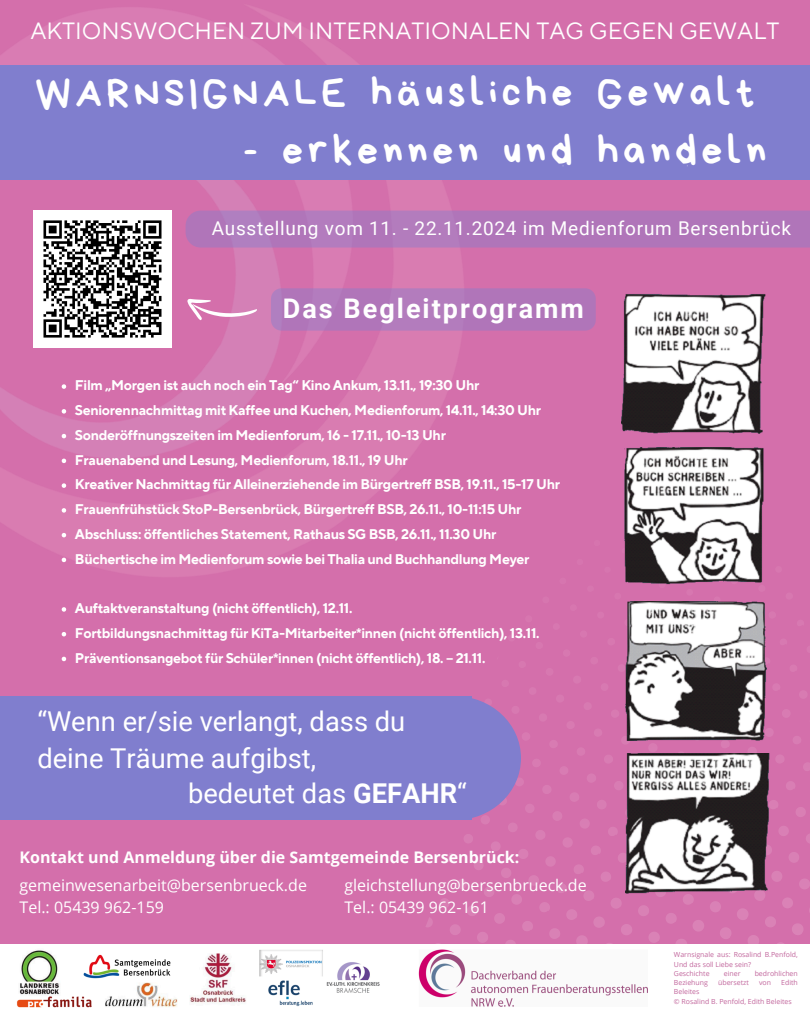
<style>
.page{position:relative;width:810px;height:1013px;background:#fff}
.page>*{position:absolute;margin:0;border:0;box-sizing:border-box;transform-origin:0 0}
.t1{font:41.5px "Bryndan Write";letter-spacing:.11em;color:#fff}
.t2{font:27.3px/37.9px "Roboto";color:#fff}
.t3{font:700 27px "Roboto";letter-spacing:.075em;color:#fff}
.t4{font:23.4px "TT Norms Pro";color:#fff}
.t5{font:19px "Roboto";letter-spacing:.04em;color:#fff}
.t6{font:16px "Open Sans";color:#fff}
.t7{font:700 16px "Open Sans";color:#fff}
.t8{font:700 14px "TT Norms Pro";letter-spacing:-.02em;color:#fff}
.t9{font:7px/9.3px "Open Sans";color:#c2679d}
.s1{font-weight:700}
</style>
<div class="page">
<div style="left:0;top:0;width:810px;height:1012px;background:#d46fab"></div>
<img style="left:0;top:6px;width:634px;height:656px">
<svg style="left:162px;top:457px;width:648px;height:487px"></svg>
<div style="left:0;top:944px;width:810px;height:68px;background:#fff"></div>
<img style="left:622px;top:447px;width:144px;height:140px">
<img style="left:625px;top:753px;width:144px;height:141px">
<img style="left:625px;top:601px;width:143px;height:139px">
<img style="left:622px;top:293px;width:144px;height:141px">
<img style="left:418px;top:949px;width:230px;height:58px">
<div style="left:0;top:65px;width:810px;height:115px;background:#807ece"></div>
<img style="left:17px;top:950px;width:363px;height:58px">
<svg style="left:183px;top:271px;width:75px;height:72px"></svg>
<div style="left:0;top:696px;width:472px;height:124px;background:#807ece"></div>
<div style="left:389px;top:696px;width:132px;height:124px;background:#807ece;border-radius:50%"></div>
<img style="left:34px;top:211px;width:137px;height:137px">
<svg style="left:62px;top:384px;width:4px;height:5px"></svg>
<svg style="left:62px;top:409px;width:4px;height:4px"></svg>
<svg style="left:62px;top:434px;width:4px;height:4px"></svg>
<svg style="left:62px;top:458px;width:4px;height:5px"></svg>
<svg style="left:62px;top:483px;width:4px;height:5px"></svg>
<svg style="left:62px;top:508px;width:4px;height:4px"></svg>
<svg style="left:62px;top:533px;width:4px;height:4px"></svg>
<svg style="left:62px;top:557px;width:4px;height:5px"></svg>
<svg style="left:62px;top:607px;width:4px;height:4px"></svg>
<svg style="left:62px;top:632px;width:4px;height:4px"></svg>
<svg style="left:62px;top:656px;width:4px;height:5px"></svg>
<svg style="left:186px;top:210px;width:624px;height:37px;background:#b176b9"></svg>
<div style="left:271px;top:288px;width:325px;height:42px;background:#b075b9;border-radius:11px"></div>
<p class="t4" style="left:31px;top:17px;width:750px">AKTIONSWOCHEN ZUM INTERNATIONALEN TAG GEGEN GEWALT</p>
<p class="t1" style="left:35px;top:72px;width:721px">WARNSIGNALE häusliche Gewalt</p>
<p class="t1" style="left:244px;top:130px;width:524px">- erkennen und handeln</p>
<p class="t5" style="left:212px;top:217px;width:581px">Ausstellung vom 11. - 22.11.2024 im Medienforum Bersenbrück</p>
<p class="t3" style="left:283px;top:293px;width:303px">Das Begleitprogramm</p>
<p class="t8" style="left:75px;top:377px;width:406px">Film „Morgen ist auch noch ein Tag“ Kino Ankum, 13.11., 19:30 Uhr</p>
<p class="t8" style="left:75px;top:402px;width:468px">Seniorennachmittag mit Kaffee und Kuchen, Medienforum, 14.11., 14:30 Uhr</p>
<p class="t8" style="left:75px;top:426px;width:373px">Sonderöffnungszeiten im Medienforum, 16 - 17.11., 10-13 Uhr</p>
<p class="t8" style="left:75px;top:451px;width:334px">Frauenabend und Lesung, Medienforum, 18.11., 19 Uhr</p>
<p class="t8" style="left:75px;top:476px;width:487px">Kreativer Nachmittag für Alleinerziehende im Bürgertreff BSB, 19.11., 15-17 Uhr</p>
<p class="t8" style="left:75px;top:501px;width:448px">Frauenfrühstück StoP-Bersenbrück, Bürgertreff BSB, 26.11., 10-11:15 Uhr</p>
<h4 class="t8" style="left:75px;top:525px;width:423px">Abschluss: öffentliches Statement, Rathaus SG BSB, 26.11., 11.30 Uhr</h4>
<h1 class="t8" style="left:75px;top:550px;width:456px">Büchertische im Medienforum sowie bei Thalia und Buchhandlung Meyer</h1>
<h5 class="t8" style="left:75px;top:600px;width:279px">Auftaktveranstaltung (nicht öffentlich), 12.11.</h5>
<p class="t8" style="left:75px;top:624px;width:466px">Fortbildungsnachmittag für KiTa-Mitarbeiter*innen (nicht öffentlich), 13.11.</p>
<p class="t8" style="left:75px;top:649px;width:412px">Präventionsangebot für Schüler*innen (nicht öffentlich), 18. – 21.11.</p>
<p class="t2" style="left:37px;top:702px;width:369px">“Wenn er/sie verlangt, dass du deine Träume aufgibst,</p>
<p class="t2" style="left:188px;top:774px;width:280px">bedeutet das <span class="s1">GEFAHR</span>“</p>
<p class="t7" style="left:20px;top:846px;width:501px">Kontakt und Anmeldung über die Samtgemeinde Bersenbrück:</p>
<p class="t6" style="left:20px;top:873px;width:289px">gemeinwesenarbeit@bersenbrueck.de</p>
<h3 class="t6" style="left:20px;top:895px;width:146px">Tel.: 05439 962-159</h3>
<h3 class="t6" style="left:344px;top:873px;width:244px">gleichstellung@bersenbrueck.de</h3>
<h6 class="t6" style="left:344px;top:895px;width:146px">Tel.: 05439 962-161</h6>
<p class="t9" style="left:674px;top:949px;width:125px">Warnsignale aus: Rosalind B.Penfold,<br>Und das soll Liebe sein?</p>
<p class="t9" style="left:674px;top:968px;width:37px">Geschichte</p>
<p class="t9" style="left:724px;top:968px;width:18px">einer</p>
<p class="t9" style="left:755px;top:968px;width:45px">bedrohlichen</p>
<p class="t9" style="left:674px;top:977px;width:35px">Beziehung</p>
<p class="t9" style="left:718px;top:977px;width:32px">übersetzt</p>
<p class="t9" style="left:759px;top:977px;width:13px">von</p>
<p class="t9" style="left:781px;top:977px;width:18px">Edith</p>
<p class="t9" style="left:674px;top:987px;width:27px">Beleites</p>
<p class="t9" style="left:674px;top:996px;width:119px">© Rosalind B. Penfold, Edith Beleites</p>
</div>
